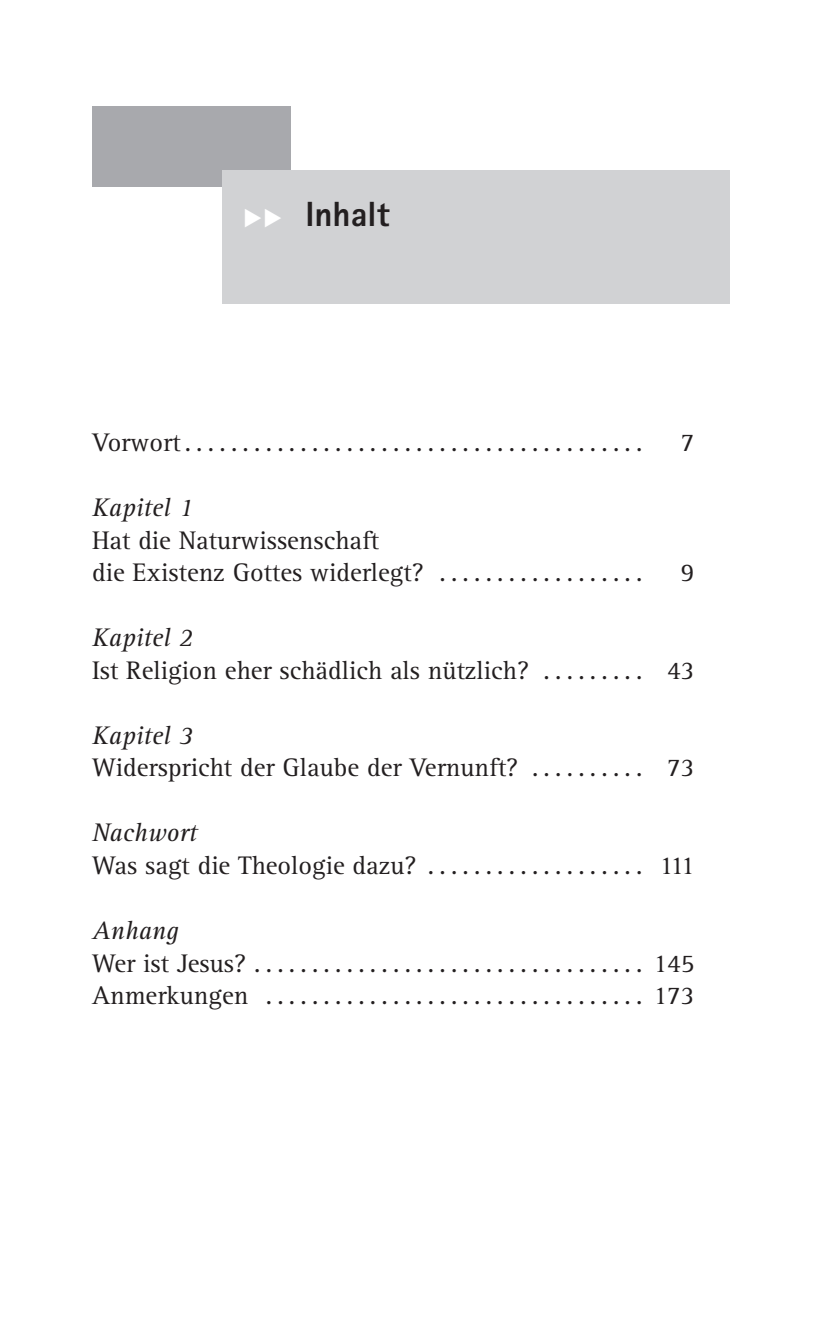
<style>
.page{position:relative;width:815px;height:1319px;background:#fff}
.page>*{position:absolute;margin:0;border:0;box-sizing:border-box;transform-origin:0 0}
.t1{font:800 35px "Rotis Sans Serif";color:#231f20}
.t2{font:26.25px/32.5px "Rotis Serif";color:#231f20}
.t3{font:italic 26.25px "Rotis Serif";color:#231f20}
.s1{color:#fff}
</style>
<div class="page">
<div style="left:92px;top:106px;width:199px;height:80px;background:#a8a9ad"></div>
<div style="left:222px;top:170px;width:508px;height:134px;background:#d1d2d4"></div>
<h1 class="t1" style="left:243px;top:192px;width:148px"><span class="s1">◆◆</span> Inhalt</h1>
<p class="t2" style="left:92px;top:427px;width:552px">Vorwort........................................</p>
<p class="t2" style="left:681px;top:427px;width:15px">7</p>
<p class="t3" style="left:92px;top:492px;width:103px">Kapitel 1</p>
<p class="t2" style="left:92px;top:524px;width:552px">Hat die Naturwissenschaft<br>die Existenz Gottes widerlegt? . . . . . . . . . . . . . . . . . .</p>
<p class="t2" style="left:681px;top:557px;width:15px">9</p>
<p class="t3" style="left:92px;top:622px;width:103px">Kapitel 2</p>
<p class="t2" style="left:92px;top:654px;width:604px">Ist Religion eher schädlich als nützlich? . . . . . . . . . 43</p>
<p class="t3" style="left:92px;top:720px;width:103px">Kapitel 3</p>
<p class="t2" style="left:92px;top:752px;width:604px">Widerspricht der Glaube der Vernunft? . . . . . . . . . . 73</p>
<p class="t3" style="left:92px;top:817px;width:107px">Nachwort</p>
<p class="t2" style="left:92px;top:849px;width:604px">Was sagt die Theologie dazu? . . . . . . . . . . . . . . . . . . . 111</p>
<p class="t3" style="left:92px;top:915px;width:88px">Anhang</p>
<p class="t2" style="left:92px;top:947px;width:604px">Wer ist Jesus? .................................. 145<br>Anmerkungen ................................. 173</p>
</div>
